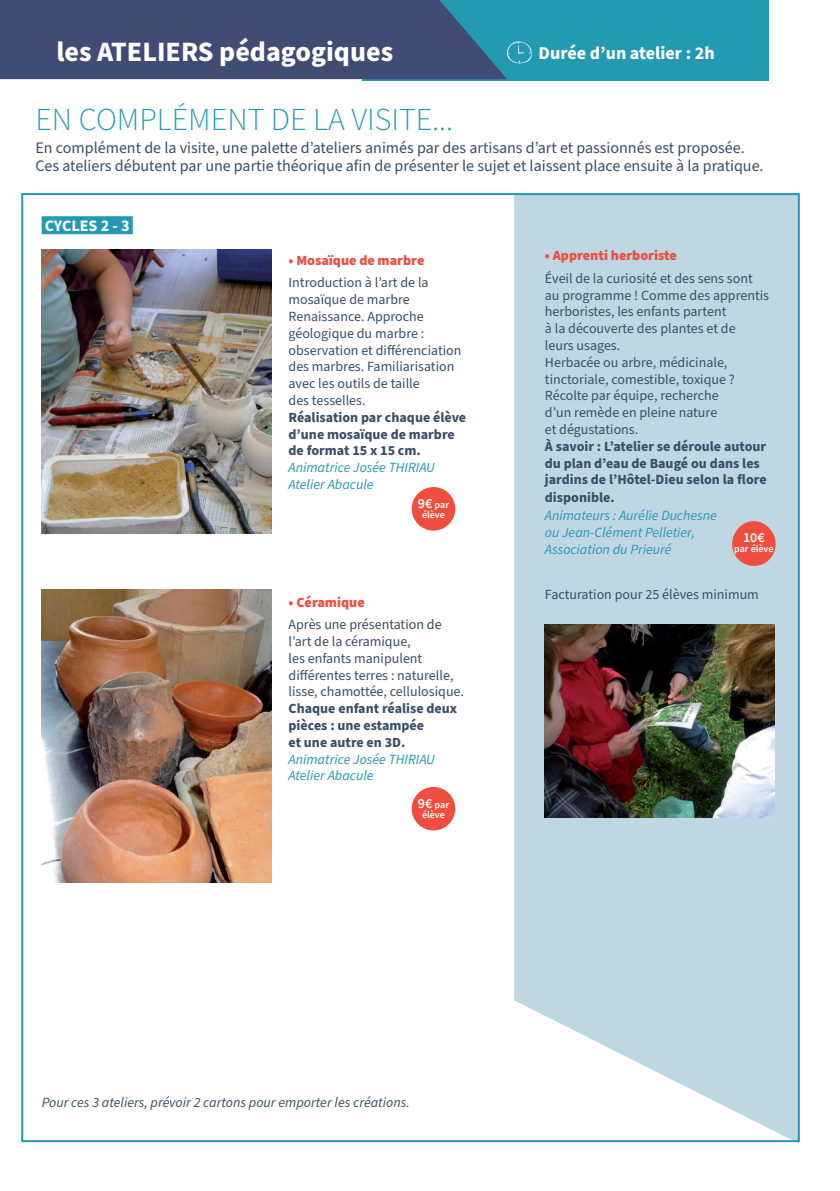
<style>
.page{position:relative;width:840px;height:1191px;background:#fff}
.page>*{position:absolute;margin:0;border:0;box-sizing:border-box;transform-origin:0 0}
.t1{font:300 32px "Source Sans Pro";color:#2399b2}
.t2{font:700 28px "Source Sans Pro";color:#fff}
.t3{font:700 18px "Source Sans Pro";color:#fff}
.t4{font:16px "Source Sans Pro";color:#3a4e65}
.t5{font:700 16px "Source Sans Pro";color:#fff}
.t6{font:14px/16.8px "Source Sans Pro";color:#3a4e65}
.t7{font:700 14px/17.2px "Source Sans Pro";color:#3a4e65}
.t8{font:italic 14px "Source Sans Pro";color:#2399b2}
.t9{font:italic 14px "Source Sans Pro";color:#3a4e65}
.t10{font:900 14px "Source Sans Pro";color:#ef4d3d}
.t11{font:600 14px "Source Sans Pro";color:#fff}
.t12{font:600 10px "Source Sans Pro";color:#fff}
.s1{font-size:14px}
</style>
<div class="page">
<svg style="left:514px;top:196px;width:284px;height:947px;background:#c3dae4"></svg>
<div style="left:362px;top:0;width:406px;height:81px;background:#2399b2"></div>
<svg style="left:0;top:0;width:532px;height:79px;background:#3e547b"></svg>
<div style="left:42px;top:216px;width:91px;height:18px;background:#2399b2"></div>
<img style="left:544px;top:624px;width:230px;height:193px">
<img style="left:42px;top:589px;width:229px;height:293px">
<img style="left:42px;top:249px;width:229px;height:285px">
<div style="left:411px;top:487px;width:44px;height:43px;background:#ef4d3d;border-radius:50%"></div>
<div style="left:411px;top:787px;width:44px;height:43px;background:#ef4d3d;border-radius:50%"></div>
<div style="left:731px;top:521px;width:44px;height:45px;background:#ef4d3d;border-radius:50%"></div>
<p class="t2" style="left:56px;top:33px;width:338px">les ATELIERS pédagogiques</p>
<p class="t3" style="left:538px;top:41px;width:178px">Durée d’un atelier : 2h</p>
<p class="t1" style="left:35px;top:98px;width:419px">EN COMPLÉMENT DE LA VISITE...</p>
<p class="t4" style="left:35px;top:137px;width:710px">En complément de la visite, une palette d’ateliers animés par des artisans d’art et passionnés est proposée.</p>
<p class="t4" style="left:35px;top:155px;width:729px">Ces ateliers débutent par une partie théorique afin de présenter le sujet et laissent place ensuite à la pratique.</p>
<p class="t5" style="left:45px;top:215px;width:86px">CYCLES 2 - 3</p>
<p class="t10" style="left:288px;top:250px;width:137px">• Mosaïque de marbre</p>
<p class="t6" style="left:288px;top:275px;width:141px">Introduction à l’art de la mosaïque de marbre</p>
<p class="t6" style="left:288px;top:308px;width:137px">Renaissance. Approche</p>
<p class="t6" style="left:288px;top:325px;width:137px">géologique du marbre :</p>
<p class="t6" style="left:288px;top:342px;width:174px">observation et différenciation des marbres. Familiarisation</p>
<p class="t6" style="left:288px;top:375px;width:133px">avec les outils de taille</p>
<p class="t6" style="left:288px;top:392px;width:78px">des tesselles.</p>
<p class="t7" style="left:288px;top:409px;width:179px">Réalisation par chaque élève d’une mosaïque de marbre</p>
<p class="t7" style="left:288px;top:442px;width:134px">de format 15 x 15 cm.</p>
<p class="t8" style="left:288px;top:458px;width:148px">Animatrice Josée THIRIAU</p>
<p class="t8" style="left:288px;top:475px;width:86px">Atelier Abacule</p>
<p class="t12" style="left:417px;top:498px;width:33px"><span class="s1">9€</span> par</p>
<p class="t12" style="left:422px;top:508px;width:24px">élève</p>
<p class="t10" style="left:288px;top:592px;width:78px">• Céramique</p>
<p class="t6" style="left:288px;top:616px;width:154px">Après une présentation de l’art de la céramique,</p>
<p class="t6" style="left:288px;top:650px;width:135px">les enfants manipulent</p>
<p class="t6" style="left:288px;top:667px;width:177px">différentes terres : naturelle, lisse, chamottée, cellulosique.</p>
<p class="t7" style="left:288px;top:700px;width:170px">Chaque enfant réalise deux pièces : une estampée</p>
<p class="t7" style="left:288px;top:734px;width:118px">et une autre en 3D.</p>
<p class="t8" style="left:288px;top:749px;width:148px">Animatrice Josée THIRIAU</p>
<p class="t8" style="left:288px;top:766px;width:86px">Atelier Abacule</p>
<p class="t12" style="left:417px;top:798px;width:33px"><span class="s1">9€</span> par</p>
<p class="t12" style="left:422px;top:808px;width:24px">élève</p>
<p class="t10" style="left:544px;top:246px;width:133px">• Apprenti herboriste</p>
<p class="t6" style="left:544px;top:270px;width:209px">Éveil de la curiosité et des sens sont</p>
<p class="t6" style="left:544px;top:287px;width:225px">au programme ! Comme des apprentis</p>
<p class="t6" style="left:544px;top:304px;width:183px">herboristes, les enfants partent</p>
<p class="t6" style="left:544px;top:320px;width:192px">à la découverte des plantes et de</p>
<p class="t6" style="left:544px;top:337px;width:77px">leurs usages.</p>
<p class="t6" style="left:544px;top:354px;width:184px">Herbacée ou arbre, médicinale,</p>
<p class="t6" style="left:544px;top:371px;width:191px">tinctoriale, comestible, toxique ?</p>
<p class="t6" style="left:544px;top:388px;width:175px">Récolte par équipe, recherche</p>
<p class="t6" style="left:544px;top:404px;width:174px">d’un remède en pleine nature</p>
<p class="t6" style="left:544px;top:421px;width:95px">et dégustations.</p>
<p class="t7" style="left:544px;top:438px;width:223px">À savoir : L’atelier se déroule autour du plan d’eau de Baugé ou dans les jardins de l’Hôtel-Dieu selon la flore disponible.</p>
<p class="t8" style="left:544px;top:506px;width:173px">Animateurs : Aurélie Duchesne</p>
<p class="t8" style="left:544px;top:523px;width:151px">ou Jean-Clément Pelletier,</p>
<p class="t8" style="left:544px;top:540px;width:128px">Association du Prieuré</p>
<p class="t11" style="left:742px;top:527px;width:23px">10€</p>
<p class="t12" style="left:733px;top:541px;width:41px">par élève</p>
<p class="t6" style="left:544px;top:586px;width:215px">Facturation pour 25 élèves minimum</p>
<p class="t9" style="left:42px;top:1092px;width:369px">Pour ces 3 ateliers, prévoir 2 cartons pour emporter les créations.</p>
</div>
